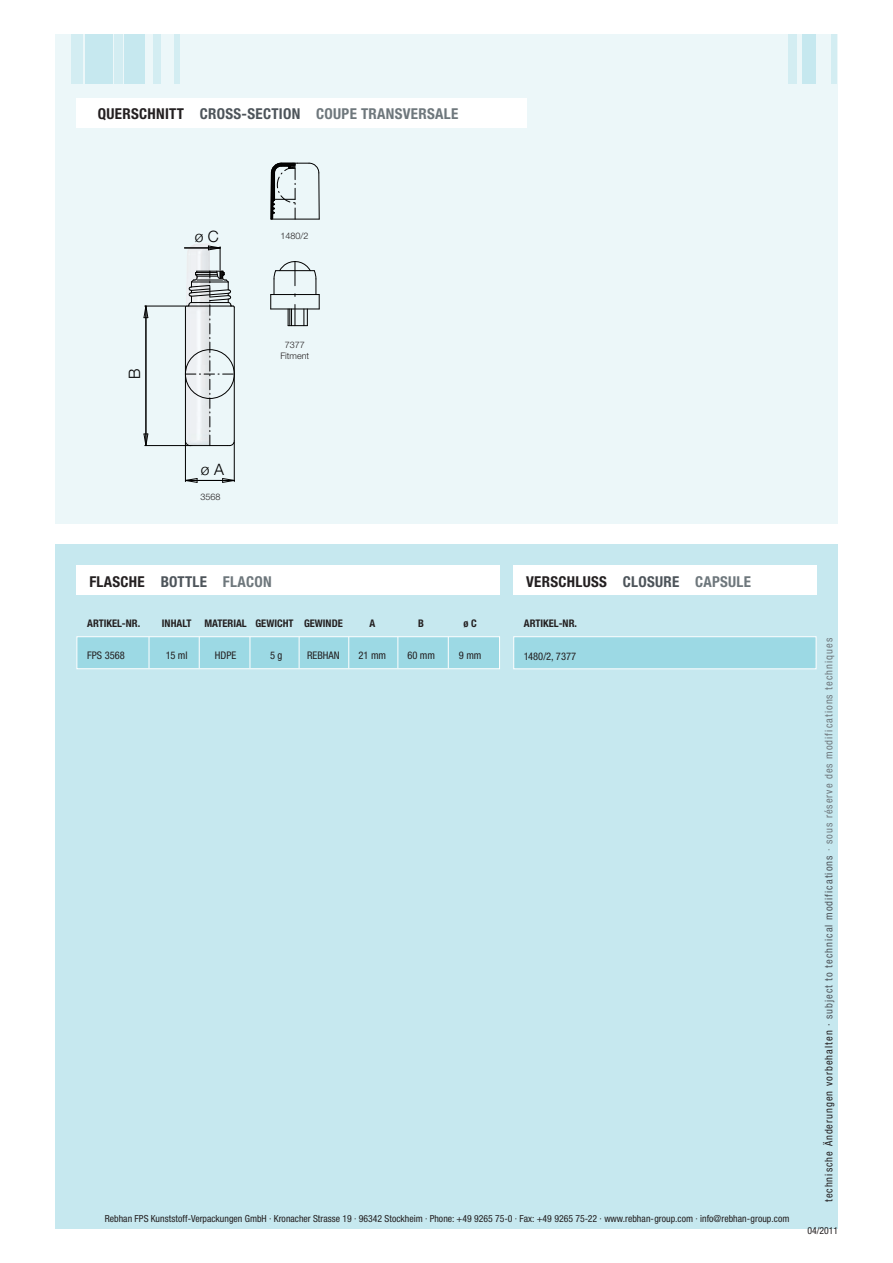
<style>
.page{position:relative;width:893px;height:1263px;background:#fff}
.page>*{position:absolute;margin:0;border:0;box-sizing:border-box;transform-origin:0 0}
.t1{font:300 15.6px "Helvetica Neue";color:#000}
.t2{font:700 condensed 15px "Helvetica Neue";letter-spacing:.02em;color:#231f20}
.t3{font:700 condensed 15px "Helvetica Neue";letter-spacing:.02em;color:#6e777c}
.t4{font:condensed 10.5px "Helvetica Neue";letter-spacing:.095em;color:#6e777c}
.t5{font:700 condensed 10.5px "Helvetica Neue";color:#231f20}
.t6{font:condensed 10.5px "Helvetica Neue";color:#231f20}
.t7{font:condensed 9.75px "Helvetica Neue";color:#231f20}
.t8{font:300 9px/10.8px "Helvetica Neue";color:#231f20;text-align:center}
.s1{color:#231f20}
.s2{color:#4d545a}
.s3{color:#6e777c}
</style>
<div class="page">
<div style="left:55px;top:34px;width:783px;height:489px;background:#ecf7f9"></div>
<div style="left:55px;top:544px;width:783px;height:684px;background:#c6e8ef"></div>
<div style="left:153px;top:34px;width:8px;height:50px;background:#d3edf2"></div>
<div style="left:85px;top:34px;width:28px;height:50px;background:#c6e8ef"></div>
<div style="left:71px;top:34px;width:12px;height:50px;background:#d3edf2"></div>
<div style="left:174px;top:34px;width:6px;height:50px;background:#d3edf2"></div>
<div style="left:125px;top:34px;width:20px;height:50px;background:#c6e8ef"></div>
<div style="left:115px;top:34px;width:8px;height:50px;background:#d3edf2"></div>
<div style="left:831px;top:34px;width:6px;height:50px;background:#d3edf2"></div>
<div style="left:803px;top:34px;width:13px;height:50px;background:#c6e8ef"></div>
<div style="left:788px;top:34px;width:9px;height:50px;background:#d3edf2"></div>
<div style="left:77px;top:566px;width:423px;height:29px;background:#fff"></div>
<div style="left:513px;top:566px;width:303px;height:29px;background:#fff"></div>
<div style="left:77px;top:98px;width:450px;height:30px;background:#fff"></div>
<hr style="left:185px;top:442px;width:1px;height:40px;background:#000">
<hr style="left:234px;top:442px;width:1px;height:40px;background:#000">
<svg style="left:185px;top:478px;width:13px;height:5px"></svg>
<hr style="left:185px;top:480px;width:49px;height:1px;background:#000">
<svg style="left:222px;top:478px;width:13px;height:5px"></svg>
<hr style="left:184px;top:248px;width:36px;height:1px;background:#000">
<hr style="left:145px;top:445px;width:46px;height:1px;background:#000">
<hr style="left:145px;top:306px;width:40px;height:1px;background:#000">
<svg style="left:144px;top:434px;width:4px;height:12px"></svg>
<hr style="left:146px;top:306px;width:1px;height:140px;background:#000">
<svg style="left:144px;top:306px;width:4px;height:12px"></svg>
<svg style="left:185px;top:246px;width:50px;height:200px"></svg>
<svg style="left:271px;top:261px;width:49px;height:65px"></svg>
<hr style="left:319px;top:173px;width:1px;height:46px;background:#000">
<svg style="left:270px;top:162px;width:49px;height:58px"></svg>
<div style="left:77px;top:636px;width:423px;height:33px;background:#9cd9e4;border:1px solid #fff"></div>
<div style="left:513px;top:636px;width:303px;height:33px;background:#9cd9e4;border:1px solid #fff"></div>
<hr style="left:149px;top:637px;width:1px;height:31px;background:#fff">
<hr style="left:199px;top:637px;width:1px;height:31px;background:#fff">
<hr style="left:250px;top:637px;width:1px;height:31px;background:#fff">
<hr style="left:299px;top:637px;width:1px;height:31px;background:#fff">
<hr style="left:348px;top:637px;width:1px;height:31px;background:#fff">
<hr style="left:398px;top:637px;width:1px;height:31px;background:#fff">
<hr style="left:448px;top:637px;width:1px;height:31px;background:#fff">
<h2 class="t3" style="left:98px;top:105px;width:362px"><span class="s1">QUERSCHNITT</span> <span class="s2">CROSS-SECTION</span> COUPE TRANSVERSALE</h2>
<h1 class="t1" style="left:195px;top:227px;width:26px">ø C</h1>
<p class="t8" style="left:281px;top:230px;width:30px">1480/2</p>
<h1 class="t1" style="left:125px;top:379px;width:12px;rotate:-90deg">B</h1>
<p class="t8" style="left:280px;top:339px;width:30px">7377<br>Fitment</p>
<h1 class="t1" style="left:201px;top:459px;width:24px">ø A</h1>
<p class="t8" style="left:200px;top:491px;width:22px">3568</p>
<h2 class="t2" style="left:89px;top:572px;width:184px">FLASCHE <span class="s2">BOTTLE</span> <span class="s3">FLACON</span></h2>
<h2 class="t2" style="left:526px;top:572px;width:226px">VERSCHLUSS <span class="s2">CLOSURE</span> <span class="s3">CAPSULE</span></h2>
<p class="t5" style="left:87px;top:617px;width:55px">ARTIKEL-NR.</p>
<p class="t6" style="left:87px;top:649px;width:39px">FPS 3568</p>
<p class="t5" style="left:162px;top:617px;width:31px">INHALT</p>
<p class="t6" style="left:166px;top:649px;width:23px">15 ml</p>
<p class="t5" style="left:204px;top:617px;width:44px">MATERIAL</p>
<p class="t6" style="left:215px;top:649px;width:23px">HDPE</p>
<p class="t5" style="left:255px;top:617px;width:40px">GEWICHT</p>
<p class="t6" style="left:270px;top:649px;width:14px">5 g</p>
<p class="t5" style="left:304px;top:617px;width:40px">GEWINDE</p>
<p class="t6" style="left:307px;top:649px;width:34px">REBHAN</p>
<p class="t5" style="left:369px;top:617px;width:7px">A</p>
<p class="t6" style="left:358px;top:649px;width:29px">21 mm</p>
<p class="t5" style="left:418px;top:617px;width:7px">B</p>
<p class="t6" style="left:407px;top:649px;width:29px">60 mm</p>
<p class="t5" style="left:463px;top:617px;width:15px">ø C</p>
<p class="t6" style="left:459px;top:649px;width:24px">9 mm</p>
<p class="t5" style="left:524px;top:617px;width:55px">ARTIKEL-NR.</p>
<p class="t6" style="left:524px;top:650px;width:54px">1480/2, 7377</p>
<p class="t7" style="left:105px;top:1213px;width:686px">Rebhan FPS Kunststoff-Verpackungen GmbH · Kronacher Strasse 19 · 96342 Stockheim · Phone: +49 9265 75-0 · Fax: +49 9265 75-22 · www.rebhan-group.com · info@rebhan-group.com</p>
<p class="t4" style="left:823px;top:1202px;width:566px;rotate:-90deg"><span class="s1">technische Änderungen vorbehalten ·</span> <span class="s2">subject to technical modifications</span> · sous réserve des modifications techniques</p>
<p class="t7" style="left:807px;top:1225px;width:32px">04/2011</p>
</div>
